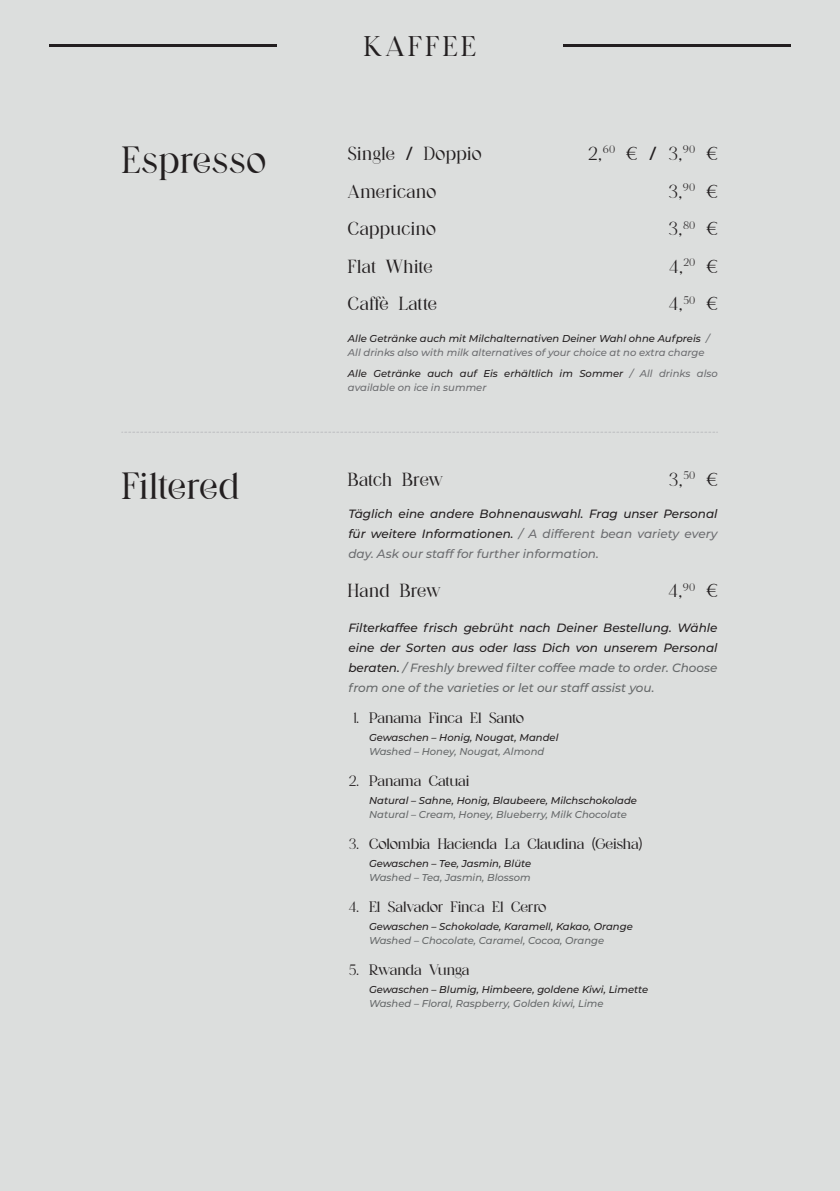
<style>
.page{position:relative;width:840px;height:1191px;background:#fff}
.page>*{position:absolute;margin:0;border:0;box-sizing:border-box;transform-origin:0 0}
.t1{font:40px "Dermagent";letter-spacing:.025em;color:#231f20;scale:.95 1}
.t2{font:30px "Dermagent";letter-spacing:.12em;color:#231f20}
.t3{font:20px "Dermagent";letter-spacing:.02em;color:#231f20;scale:.95 1}
.t4{font:20px "Dermagent";letter-spacing:.02em;color:#231f20}
.t5{font:20px "Dermagent";color:#231f20;scale:.95 1}
.t6{font:16px "Dermagent";letter-spacing:-.01em;color:#231f20}
.t7{font:italic 500 12px/20px "Montserrat";color:#231f20;text-align:justify}
.t8{font:italic 500 10px/14px "Montserrat";color:#231f20}
.t9{font:italic 500 10px "Montserrat";color:#66696a}
.t10{font:italic 500 10px/14px "Montserrat";color:#6c6d70}
.s1{color:#231f20}
.s2{color:#6c6d70}
.s3{color:#66696a}
</style>
<div class="page">
<div style="left:0;top:0;width:839px;height:1191px;background:#dcdedd"></div>
<svg style="left:122px;top:432px;width:595px;height:1px"></svg>
<hr style="left:49px;top:45px;width:227px;height:2px;background:#231f20">
<hr style="left:563px;top:45px;width:227px;height:2px;background:#231f20">
<h1 class="t1" style="left:122px;top:139px;width:153px">Espresso</h1>
<h1 class="t1" style="left:122px;top:465px;width:125px">Filtered</h1>
<h2 class="t2" style="left:363px;top:30px;width:114px">KAFFEE</h2>
<h3 class="t4" style="left:587px;top:143px;width:109px">2,<sup>60</sup> € / 3,<sup>90</sup></h3>
<h3 class="t3" style="left:348px;top:143px;width:142px">Single / Doppio</h3>
<h3 class="t4" style="left:705px;top:143px;width:13px">€</h3>
<h3 class="t4" style="left:668px;top:181px;width:29px">3,<sup>90</sup></h3>
<h3 class="t3" style="left:348px;top:181px;width:95px">Americano</h3>
<h3 class="t4" style="left:705px;top:181px;width:13px">€</h3>
<h3 class="t4" style="left:668px;top:218px;width:28px">3,<sup>80</sup></h3>
<h3 class="t3" style="left:348px;top:218px;width:94px">Cappucino</h3>
<h3 class="t4" style="left:705px;top:218px;width:13px">€</h3>
<h3 class="t4" style="left:668px;top:256px;width:28px">4,<sup>20</sup></h3>
<h3 class="t3" style="left:348px;top:256px;width:90px">Flat White</h3>
<h3 class="t4" style="left:705px;top:256px;width:13px">€</h3>
<h3 class="t4" style="left:668px;top:293px;width:28px">4,<sup>50</sup></h3>
<h3 class="t3" style="left:348px;top:293px;width:95px">Caffè Latte</h3>
<h3 class="t4" style="left:705px;top:293px;width:13px">€</h3>
<p class="t10" style="left:348px;top:331px;width:363px"><span class="s1">Alle Getränke auch mit Milchalternativen Deiner Wahl ohne Aufpreis</span> /<br>All drinks also with milk alternatives of your choice at no extra charge</p>
<p class="t8" style="left:348px;top:366px;width:371px">Alle Getränke auch auf Eis erhältlich im Sommer <span class="s2">/ All drinks also available on ice in summer</span></p>
<h3 class="t4" style="left:668px;top:468px;width:28px">3,<sup>50</sup></h3>
<h3 class="t5" style="left:348px;top:468px;width:102px">Batch Brew</h3>
<h3 class="t4" style="left:705px;top:468px;width:13px">€</h3>
<p class="t7" style="left:348px;top:503px;width:370px">Täglich eine andere Bohnenauswahl. Frag unser Personal für weitere Informationen. <span class="s2">/ A different bean variety every day. Ask our staff for further information.</span></p>
<h3 class="t4" style="left:668px;top:580px;width:28px">4,<sup>90</sup></h3>
<h3 class="t3" style="left:348px;top:580px;width:99px">Hand Brew</h3>
<h3 class="t4" style="left:705px;top:580px;width:13px">€</h3>
<p class="t7" style="left:348px;top:617px;width:370px">Filterkaffee frisch gebrüht nach Deiner Bestellung. Wähle eine der Sorten aus oder lass Dich von unserem Personal beraten. <span class="s3">/ Freshly brewed filter coffee made to order. Choose from one of the varieties or let our staff assist you.</span></p>
<p class="t8" style="left:369px;top:730px;width:191px">Gewaschen – Honig, Nougat, Mandel</p>
<p class="t9" style="left:369px;top:745px;width:177px">Washed – Honey, Nougat, Almond</p>
<h3 class="t6" style="left:353px;top:709px;width:172px">1. Panama Finca El Santo</h3>
<h3 class="t6" style="left:348px;top:772px;width:12px">2.</h3>
<h3 class="t6" style="left:369px;top:772px;width:102px">Panama Catuai</h3>
<p class="t8" style="left:369px;top:793px;width:269px">Natural – Sahne, Honig, Blaubeere, Milchschokolade</p>
<p class="t9" style="left:369px;top:807px;width:259px">Natural – Cream, Honey, Blueberry, Milk Chocolate</p>
<h3 class="t6" style="left:349px;top:835px;width:12px">3.</h3>
<h3 class="t6" style="left:369px;top:835px;width:275px">Colombia Hacienda La Claudina (Geisha)</h3>
<p class="t8" style="left:369px;top:856px;width:163px">Gewaschen – Tee, Jasmin, Blüte</p>
<p class="t9" style="left:369px;top:870px;width:163px">Washed – Tea, Jasmin, Blossom</p>
<h3 class="t6" style="left:349px;top:898px;width:12px">4.</h3>
<h3 class="t6" style="left:369px;top:898px;width:179px">El Salvador Finca El Cerro</h3>
<p class="t8" style="left:369px;top:919px;width:265px">Gewaschen – Schokolade, Karamell, Kakao, Orange</p>
<p class="t9" style="left:369px;top:933px;width:236px">Washed – Chocolate, Caramel, Cocoa, Orange</p>
<h3 class="t6" style="left:348px;top:961px;width:12px">5.</h3>
<h3 class="t6" style="left:369px;top:961px;width:102px">Rwanda Vunga</h3>
<p class="t8" style="left:369px;top:982px;width:280px">Gewaschen – Blumig, Himbeere, goldene Kiwi, Limette</p>
<p class="t9" style="left:369px;top:996px;width:236px">Washed – Floral, Raspberry, Golden kiwi, Lime</p>
</div>
